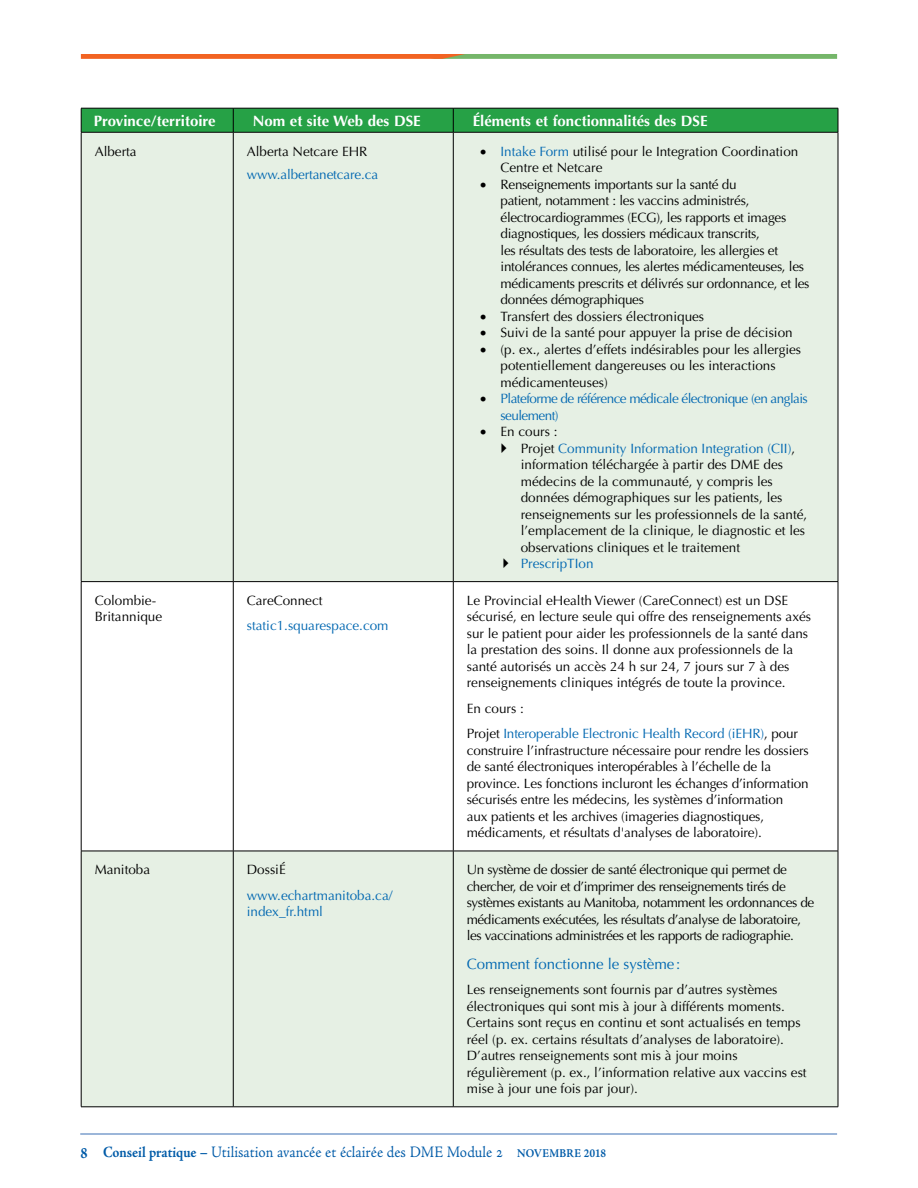
<style>
.page{position:relative;width:918px;height:1188px;background:#fff}
.page>*{position:absolute;margin:0;border:0;box-sizing:border-box;transform-origin:0 0}
.t1{font:15.75px "Adobe Jenson Pro Lt Capt";color:#005ba8;scale:.9 1}
.t2{font:700 15px "Optima";color:#fff}
.t3{font:15px "Optima";color:#0067b1}
.t4{font:13.5px/16.5px "Optima";color:#000}
.t5{font:13.5px/16.5px "Optima";letter-spacing:-.02em;color:#000}
.t6{font:13.5px/16.5px "Optima";letter-spacing:-.03em;color:#000}
.t7{font:13.5px/25.5px "Optima";letter-spacing:-.01em;color:#0067b1}
.t8{font:13.5px/16.5px "Optima";letter-spacing:-.04em;color:#0067b1}
.s1{color:#0067b1}
.s2{color:#000}
.s3{font-family:"Adobe Jenson Pro";font-weight:700;font-size:18px}
.s4{font-family:"Adobe Jenson Pro";font-weight:700}
.s5{font-family:"Adobe Jenson Pro";font-weight:700;font-size:12px}
</style>
<div class="page">
<hr style="left:80px;top:1134px;width:757px;height:1px;background:#3b6fb4">
<svg style="left:81px;top:54px;width:756px;height:5px;background:#b4904b"></svg>
<div style="left:82px;top:133px;width:756px;height:974px;background:#e6f0e4"></div>
<svg style="left:82px;top:582px;width:756px;height:269px"></svg>
<svg style="left:81px;top:108px;width:758px;height:24px;background:#249943"></svg>
<hr style="left:81px;top:132px;width:152px;height:1px;background:#000">
<hr style="left:81px;top:132px;width:1px;height:449px;background:#000">
<hr style="left:233px;top:132px;width:220px;height:1px;background:#000">
<hr style="left:233px;top:132px;width:1px;height:449px;background:#000">
<hr style="left:453px;top:132px;width:385px;height:1px;background:#000">
<hr style="left:453px;top:132px;width:1px;height:449px;background:#000">
<hr style="left:838px;top:132px;width:1px;height:449px;background:#000">
<hr style="left:81px;top:581px;width:152px;height:1px;background:#000">
<hr style="left:81px;top:582px;width:1px;height:269px;background:#000">
<hr style="left:233px;top:581px;width:220px;height:1px;background:#000">
<hr style="left:233px;top:582px;width:1px;height:269px;background:#000">
<hr style="left:453px;top:581px;width:385px;height:1px;background:#000">
<hr style="left:453px;top:582px;width:1px;height:269px;background:#000">
<hr style="left:838px;top:582px;width:1px;height:269px;background:#000">
<hr style="left:81px;top:851px;width:152px;height:1px;background:#000">
<hr style="left:81px;top:851px;width:1px;height:256px;background:#000">
<hr style="left:233px;top:851px;width:220px;height:1px;background:#000">
<hr style="left:233px;top:851px;width:1px;height:256px;background:#000">
<hr style="left:453px;top:851px;width:385px;height:1px;background:#000">
<hr style="left:453px;top:851px;width:1px;height:256px;background:#000">
<hr style="left:838px;top:851px;width:1px;height:256px;background:#000">
<hr style="left:81px;top:1107px;width:152px;height:1px;background:#000">
<hr style="left:233px;top:1107px;width:220px;height:1px;background:#000">
<hr style="left:453px;top:1107px;width:385px;height:1px;background:#000">
<svg style="left:502px;top:443px;width:5px;height:10px"></svg>
<svg style="left:504px;top:558px;width:4px;height:10px"></svg>
<p class="t2" style="left:94px;top:112px;width:123px">Province/territoire</p>
<p class="t2" style="left:253px;top:112px;width:169px">Nom et site Web des DSE</p>
<p class="t2" style="left:473px;top:112px;width:236px">Éléments et fonctionnalités des DSE</p>
<p class="t4" style="left:95px;top:143px;width:44px">Alberta</p>
<p class="t4" style="left:247px;top:143px;width:122px">Alberta Netcare EHR</p>
<p class="t7" style="left:247px;top:162px;width:133px">www.albertanetcare.ca</p>
<p class="t4" style="left:501px;top:143px;width:299px;text-indent:-20px">• <span class="s1">Intake Form</span> utilisé pour le Integration Coordination<br>Centre et Netcare</p>
<p class="t5" style="left:501px;top:176px;width:311px;text-indent:-20px">• Renseignements importants sur la santé du<br>patient, notamment : les vaccins administrés, électrocardiogrammes (ECG), les rapports et images diagnostiques, les dossiers médicaux transcrits,<br>les résultats des tests de laboratoire, les allergies et intolérances connues, les alertes médicamenteuses, les médicaments prescrits et délivrés sur ordonnance, et les données démographiques</p>
<p class="t4" style="left:480px;top:308px;width:225px">• Transfert des dossiers électroniques</p>
<p class="t4" style="left:480px;top:324px;width:314px">• Suivi de la santé pour appuyer la prise de décision</p>
<p class="t4" style="left:501px;top:341px;width:302px;text-indent:-20px">• (p. ex., alertes d’effets indésirables pour les allergies potentiellement dangereuses ou les interactions médicamenteuses)</p>
<p class="t8" style="left:501px;top:390px;width:309px;text-indent:-20px"><span class="s2">•</span> Plateforme de référence médicale électronique (en anglais seulement)</p>
<p class="t4" style="left:521px;top:423px;width:288px;text-indent:-40px">• En cours :<br>Projet <span class="s1">Community Information Integration (CII)</span>, information téléchargée à partir des DME des médecins de la communauté, y compris les données démographiques sur les patients, les renseignements sur les professionnels de la santé, l’emplacement de la clinique, le diagnostic et les observations cliniques et le traitement</p>
<p class="t7" style="left:521px;top:551px;width:74px">PrescripTIon</p>
<p class="t4" style="left:95px;top:592px;width:69px">Colombie-<br>Britannique</p>
<p class="t4" style="left:247px;top:592px;width:77px">CareConnect</p>
<p class="t7" style="left:247px;top:613px;width:143px">static1.squarespace.com</p>
<p class="t4" style="left:95px;top:862px;width:57px">Manitoba</p>
<p class="t4" style="left:247px;top:862px;width:41px">DossiÉ</p>
<p class="t7" style="left:247px;top:887px;width:147px;line-height:16.5px">www.echartmanitoba.ca/ index_fr.html</p>
<p class="t4" style="left:467px;top:592px;width:346px">Le Provincial eHealth Viewer (CareConnect) est un DSE sécurisé, en lecture seule qui offre des renseignements axés sur le patient pour aider les professionnels de la santé dans la prestation des soins. Il donne aux professionnels de la santé autorisés un accès 24 h sur 24, 7 jours sur 7 à des renseignements cliniques intégrés de toute la province.</p>
<p class="t7" style="left:467px;top:696px;width:333px"><span class="s2">En cours :<br>Projet</span> Interoperable Electronic Health Record (iEHR)<span class="s2">, pour</span></p>
<p class="t4" style="left:467px;top:742px;width:344px">construire l’infrastructure nécessaire pour rendre les dossiers de santé électroniques interopérables à l’échelle de la province. Les fonctions incluront les échanges d’information sécurisés entre les médecins, les systèmes d’information<br>aux patients et les archives (imageries diagnostiques, médicaments, et résultats d'analyses de laboratoire).</p>
<p class="t6" style="left:467px;top:862px;width:349px">Un système de dossier de santé électronique qui permet de chercher, de voir et d’imprimer des renseignements tirés de systèmes existants au Manitoba, notamment les ordonnances de médicaments exécutées, les résultats d’analyse de laboratoire, les vaccinations administrées et les rapports de radiographie.</p>
<p class="t3" style="left:467px;top:955px;width:215px">Comment fonctionne le système :</p>
<p class="t4" style="left:467px;top:982px;width:341px">Les renseignements sont fournis par d’autres systèmes électroniques qui sont mis à jour à différents moments.<br>Certains sont reçus en continu et sont actualisés en temps réel (p. ex. certains résultats d’analyses de laboratoire).<br>D’autres renseignements sont mis à jour moins régulièrement (p. ex., l’information relative aux vaccins est mise à jour une fois par jour).</p>
<p class="t1" style="left:80px;top:1143px;width:586px"><span class="s3">8</span> <span class="s4">Conseil pratique –</span> Utilisation avancée et éclairée des DME Module 2 <span class="s5">NOVEMBRE 2018</span></p>
</div>
